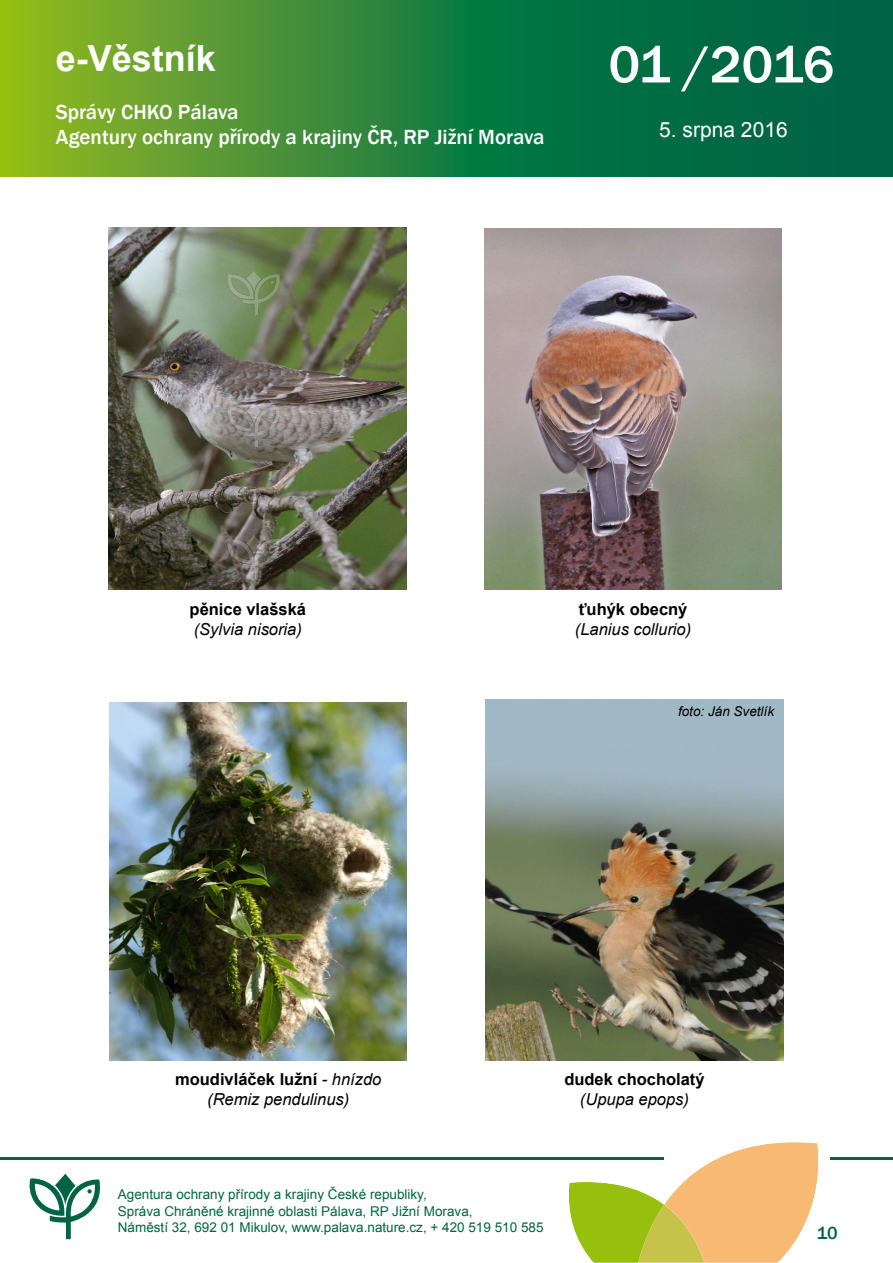
<style>
.page{position:relative;width:893px;height:1263px;background:#fff}
.page>*{position:absolute;margin:0;border:0;box-sizing:border-box;transform-origin:0 0}
.t1{font:500 54px "Franklin Gothic";letter-spacing:-.02em;color:#fff}
.t2{font:700 36px "Arial";color:#fff}
.t3{font:500 21px/25.2px "Franklin Gothic";color:#fff}
.t4{font:21px "Arial";color:#fff}
.t5{font:500 18px "Franklin Gothic";color:#006444}
.t6{font:italic 16.5px/19.8px "Arial";color:#000;text-align:center}
.t7{font:700 16.5px "Arial";color:#000}
.t8{font:13.5px/16.2px "Arial";color:#006444}
.t9{font:italic 13.5px "Arial";color:#000}
.s1{font-weight:700;font-style:normal}
</style>
<div class="page">
<svg style="left:0;top:0;width:893px;height:176px;background:#2c833a"></svg>
<svg style="left:29px;top:1174px;width:71px;height:65px"></svg>
<hr style="left:0;top:1158px;width:663px;height:2px;background:#006444">
<hr style="left:830px;top:1158px;width:63px;height:2px;background:#006444">
<svg style="left:566px;top:1142px;width:253px;height:121px"></svg>
<img style="left:484px;top:229px;width:298px;height:360px">
<img style="left:109px;top:228px;width:297px;height:361px">
<img style="left:486px;top:699px;width:297px;height:361px">
<img style="left:109px;top:703px;width:298px;height:357px">
<h2 class="t2" style="left:56px;top:34px;width:162px">e-Věstník</h2>
<h1 class="t1" style="left:608px;top:31px;width:227px">01 /2016</h1>
<h3 class="t3" style="left:56px;top:100px;width:490px">Správy CHKO Pálava<br>Agentury ochrany přírody a krajiny ČR, RP Jižní Morava</h3>
<h3 class="t4" style="left:659px;top:116px;width:130px">5. srpna 2016</h3>
<p class="t7" style="left:190px;top:599px;width:118px">pěnice vlašská</p>
<p class="t6" style="left:194px;top:620px;width:110px">(Sylvia nisoria)</p>
<p class="t7" style="left:579px;top:598px;width:110px">ťuhýk obecný</p>
<p class="t6" style="left:575px;top:619px;width:118px">(Lanius collurio)</p>
<p class="t9" style="left:678px;top:703px;width:98px">foto: Ján Svetlík</p>
<p class="t6" style="left:175px;top:1069px;width:208px"><span class="s1">moudivláček lužní</span> - hnízdo (Remiz pendulinus)</p>
<p class="t7" style="left:564px;top:1068px;width:142px">dudek chocholatý</p>
<p class="t6" style="left:580px;top:1089px;width:111px">(Upupa epops)</p>
<p class="t8" style="left:118px;top:1187px;width:427px">Agentura ochrany přírody a krajiny České republiky,<br>Správa Chráněné krajinné oblasti Pálava, RP Jižní Morava,<br>Náměstí 32, 692 01 Mikulov, www.palava.nature.cz, + 420 519 510 585</p>
<h3 class="t5" style="left:817px;top:1222px;width:22px">10</h3>
</div>
